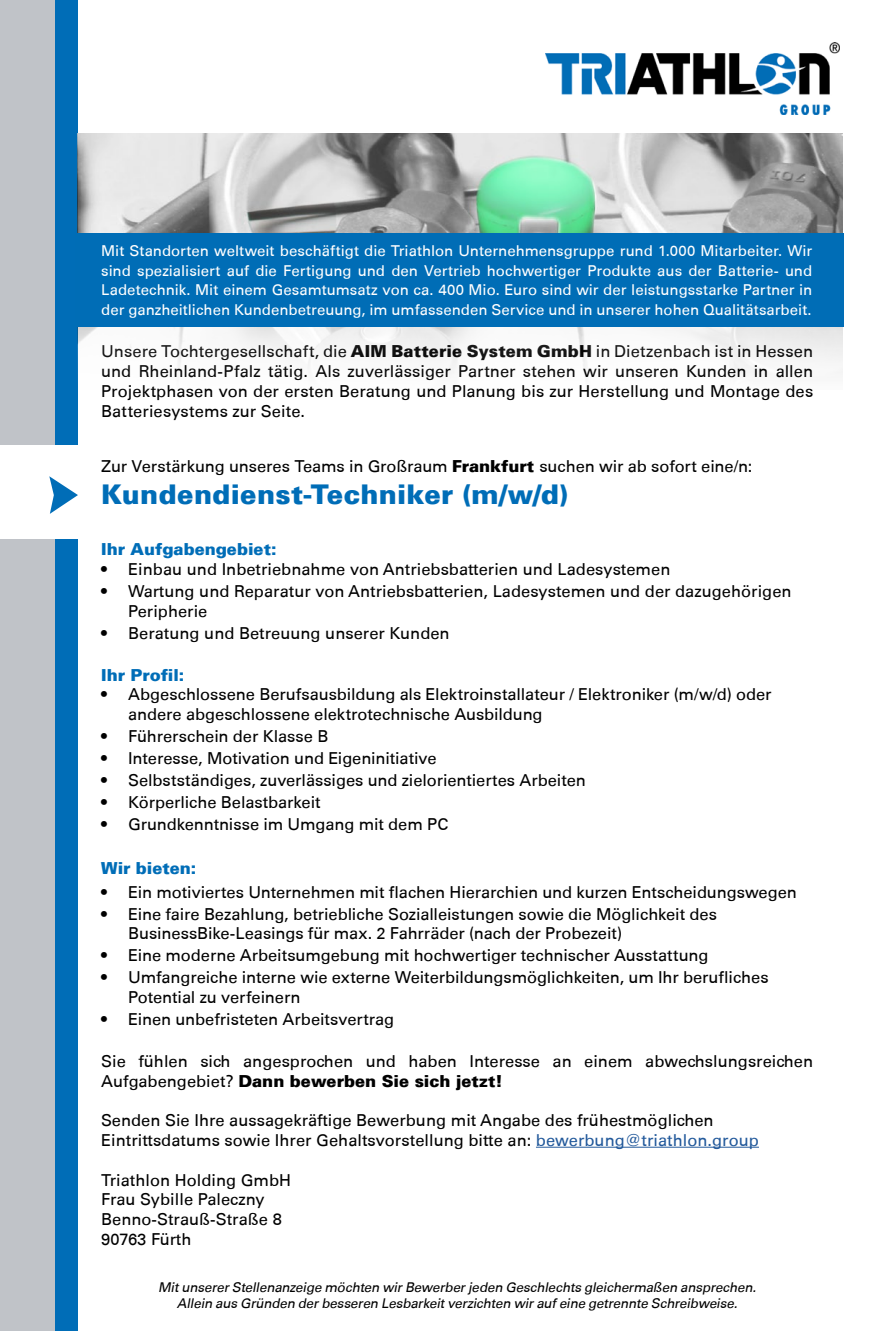
<style>
.page{position:relative;width:893px;height:1331px;background:#fff}
.page>*{position:absolute;margin:0;border:0;box-sizing:border-box;transform-origin:0 0}
.t1{font:900 27px "Univers";letter-spacing:.01em;color:#006db7}
.t2{font:16.5px/19.8px "Univers 55 Roman";color:#000}
.t3{font:900 16.5px "Univers";color:#000}
.t4{font:900 16.5px "Univers";color:#006db7}
.t5{font:15px/19.5px "Univers 55 Roman";color:#fff;text-align:justify}
.t6{font:italic 13.5px/16.2px "Univers 55 Roman";color:#000;text-align:center}
.s1{font-family:"Univers";font-weight:900}
.s2{font-family:"Univers 55 Roman";font-weight:400}
.s3{color:#22599b}
</style>
<div class="page">
<hr style="left:536px;top:1147px;width:223px;height:1px;background:#22599b">
<div style="left:0;top:0;width:55px;height:1331px;background:#c0c3c8"></div>
<div style="left:55px;top:0;width:23px;height:1331px;background:#006db7"></div>
<div style="left:0;top:445px;width:893px;height:93px;background:#fff"></div>
<svg style="left:49px;top:476px;width:29px;height:38px"></svg>
<img style="left:78px;top:134px;width:765px;height:240px">
<div style="left:75px;top:234px;width:769px;height:93px;background:#006db6"></div>
<img style="left:545px;top:43px;width:294px;height:71px">
<p class="t5" style="left:101px;top:241px;width:713px">Mit Standorten weltweit beschäftigt die Triathlon Unternehmensgruppe rund 1.000 Mitarbeiter. Wir sind spezialisiert auf die Fertigung und den Vertrieb hochwertiger Produkte aus der Batterie- und Ladetechnik. Mit einem Gesamtumsatz von ca. 400 Mio. Euro sind wir der leistungsstarke Partner in der ganzheitlichen Kundenbetreuung, im umfassenden Service und in unserer hohen Qualitätsarbeit.</p>
<p class="t2" style="left:101px;top:342px;width:713px;text-align:justify">Unsere Tochtergesellschaft, die <span class="s1">AIM Batterie System GmbH</span> in Dietzenbach ist in Hessen und Rheinland-Pfalz tätig. Als zuverlässiger Partner stehen wir unseren Kunden in allen Projektphasen von der ersten Beratung und Planung bis zur Herstellung und Montage des Batteriesystems zur Seite.</p>
<p class="t2" style="left:101px;top:456px;width:653px">Zur Verstärkung unseres Teams in Großraum <span class="s1">Frankfurt</span> suchen wir ab sofort eine/n:</p>
<h1 class="t1" style="left:101px;top:477px;width:468px">Kundendienst-Techniker (m/w/d)</h1>
<p class="t4" style="left:101px;top:539px;width:177px">Ihr Aufgabengebiet:</p>
<p class="t2" style="left:101px;top:559px;width:571px">• Einbau und Inbetriebnahme von Antriebsbatterien und Ladesystemen</p>
<p class="t2" style="left:128px;top:581px;width:665px;text-indent:-27px">• Wartung und Reparatur von Antriebsbatterien, Ladesystemen und der dazugehörigen<br>Peripherie</p>
<p class="t2" style="left:101px;top:623px;width:350px">• Beratung und Betreuung unserer Kunden</p>
<p class="t4" style="left:101px;top:664px;width:85px">Ihr Profil:</p>
<p class="t2" style="left:128px;top:685px;width:645px;text-indent:-27px">• Abgeschlossene Berufsausbildung als Elektroinstallateur / Elektroniker (m/w/d) oder andere abgeschlossene elektrotechnische Ausbildung</p>
<p class="t2" style="left:101px;top:726px;width:229px">• Führerschein der Klasse B</p>
<p class="t2" style="left:101px;top:748px;width:337px">• Interesse, Motivation und Eigeninitiative</p>
<p class="t2" style="left:101px;top:770px;width:486px">• Selbstständiges, zuverlässiges und zielorientiertes Arbeiten</p>
<p class="t2" style="left:101px;top:792px;width:221px">• Körperliche Belastbarkeit</p>
<p class="t2" style="left:101px;top:814px;width:349px">• Grundkenntnisse im Umgang mit dem PC</p>
<p class="t4" style="left:101px;top:857px;width:97px">Wir bieten:</p>
<p class="t2" style="left:101px;top:882px;width:697px">• Ein motiviertes Unternehmen mit flachen Hierarchien und kurzen Entscheidungswegen</p>
<p class="t2" style="left:128px;top:904px;width:590px;text-indent:-27px">• Eine faire Bezahlung, betriebliche Sozialleistungen sowie die Möglichkeit des<br>BusinessBike-Leasings für max. 2 Fahrräder (nach der Probezeit)</p>
<p class="t2" style="left:101px;top:946px;width:609px">• Eine moderne Arbeitsumgebung mit hochwertiger technischer Ausstattung</p>
<p class="t2" style="left:128px;top:968px;width:642px;text-indent:-27px">• Umfangreiche interne wie externe Weiterbildungsmöglichkeiten, um Ihr berufliches<br>Potential zu verfeinern</p>
<p class="t2" style="left:101px;top:1009px;width:294px">• Einen unbefristeten Arbeitsvertrag</p>
<p class="t2" style="left:101px;top:1051px;width:713px">Sie fühlen sich angesprochen und haben Interesse an einem abwechslungsreichen</p>
<p class="t3" style="left:101px;top:1070px;width:403px"><span class="s2">Aufgabengebiet?</span> Dann bewerben Sie sich jetzt!</p>
<p class="t2" style="left:101px;top:1110px;width:659px">Senden Sie Ihre aussagekräftige Bewerbung mit Angabe des frühestmöglichen<br>Eintrittsdatums sowie Ihrer Gehaltsvorstellung bitte an: <span class="s3">bewerbung@triathlon.group</span></p>
<p class="t2" style="left:101px;top:1170px;width:192px">Triathlon Holding GmbH<br>Frau Sybille Paleczny<br>Benno-Strauß-Straße 8<br>90763 Fürth</p>
<p class="t6" style="left:158px;top:1279px;width:602px">MitunsererStellenanzeige möchten wirBewerberjeden Geschlechts gleichermaßen ansprechen.<br>Allein aus Gründen derbesseren Lesbarkeitverzichten wiraufeine getrennte Schreibweise.</p>
</div>
